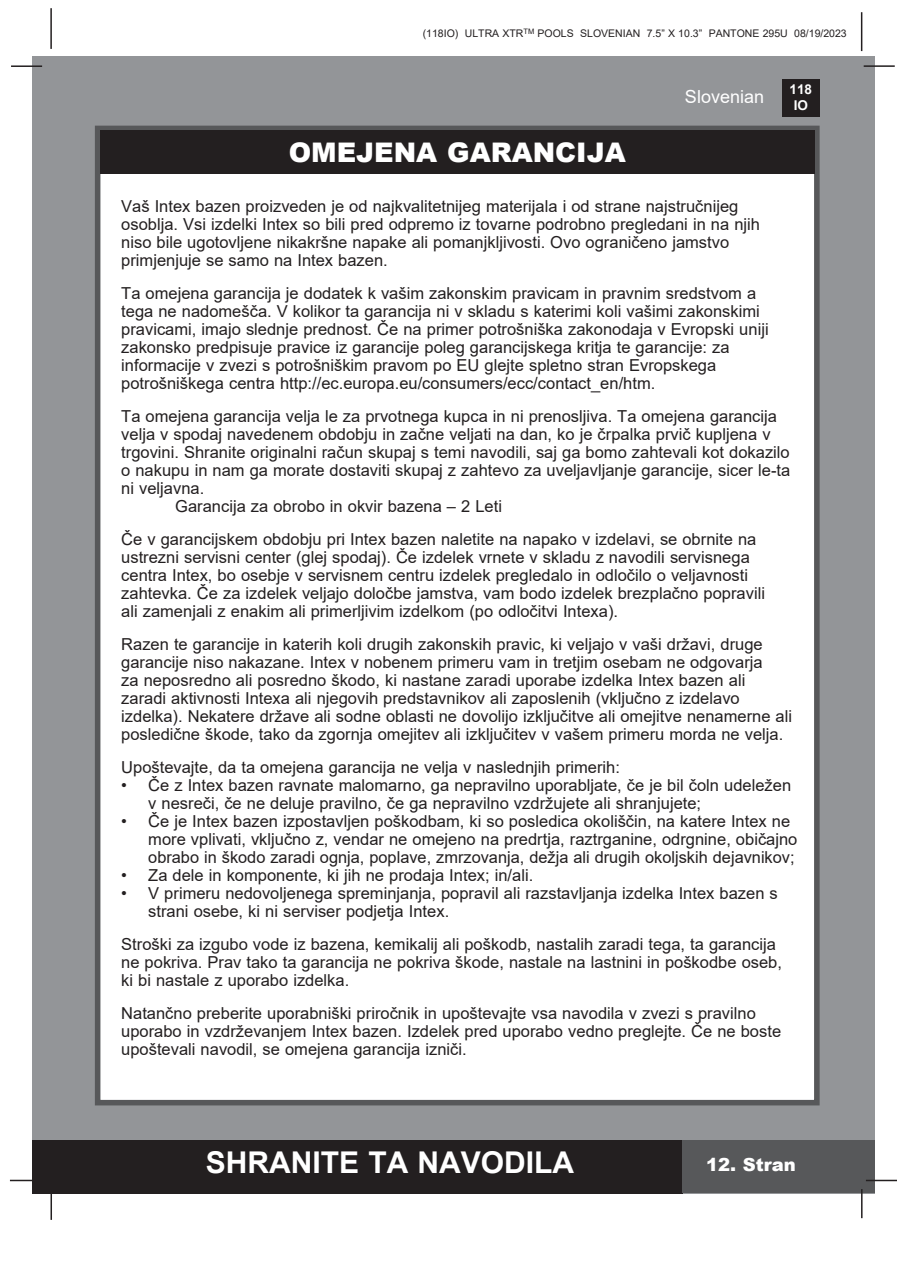
<style>
.page{position:relative;width:897px;height:1264px;background:#fff}
.page>*{position:absolute;margin:0;border:0;box-sizing:border-box;transform-origin:0 0}
.t1{font:700 30px "Arial";color:#fff}
.t2{font:900 27px "Arial";color:#fff}
.t3{font:18px "Arial";color:#fff}
.t4{font:900 18px "Arial";color:#fff}
.t5{font:16.5px/18px "Arial";color:#231f20}
.t6{font:700 13.5px/16.2px "Arial";color:#fff;text-align:center}
.t7{font:10.5px "Arial";color:#231f20}
</style>
<div class="page">
<div style="left:33px;top:56px;width:842px;height:1137px;background:#939598"></div>
<div style="left:782px;top:79px;width:37px;height:38px;background:#231f20"></div>
<hr style="left:863px;top:65px;width:31px;height:2px;background:#231f20">
<hr style="left:50px;top:8px;width:2px;height:41px;background:#231f20">
<hr style="left:860px;top:12px;width:2px;height:39px;background:#231f20">
<div style="left:33px;top:1140px;width:650px;height:53px;background:#231f20"></div>
<div style="left:682px;top:1140px;width:193px;height:53px;background:#57585a"></div>
<hr style="left:865px;top:1179px;width:31px;height:2px;background:#231f20">
<hr style="left:860px;top:1189px;width:2px;height:29px;background:#231f20">
<hr style="left:50px;top:1189px;width:2px;height:31px;background:#231f20">
<hr style="left:10px;top:1179px;width:31px;height:2px;background:#231f20">
<hr style="left:11px;top:65px;width:31px;height:2px;background:#231f20">
<div style="left:95px;top:126px;width:724px;height:979px;background:#fff;border:6px solid #57585a"></div>
<div style="left:100px;top:130px;width:714px;height:44px;background:#231f20"></div>
<p class="t7" style="left:423px;top:26px;width:425px">(118IO) ULTRA XTR<sup>TM</sup> POOLS SLOVENIAN 7.5” X 10.3” PANTONE 295U 08/19/2023</p>
<p class="t3" style="left:685px;top:84px;width:81px">Slovenian</p>
<p class="t6" style="left:789px;top:81px;width:24px">118<br>IO</p>
<p class="t2" style="left:289px;top:132px;width:338px">OMEJENA GARANCIJA</p>
<p class="t5" style="left:121px;top:197px;width:618px">Vaš Intex bazen proizveden je od najkvalitetnijeg materijala i od strane najstručnijeg</p>
<p class="t5" style="left:121px;top:215px;width:640px">osoblja. Vsi izdelki Intex so bili pred odpremo iz tovarne podrobno pregledani in na njih</p>
<p class="t5" style="left:121px;top:233px;width:609px">niso bile ugotovljene nikakršne napake ali pomanjkljivosti. Ovo ograničeno jamstvo</p>
<p class="t5" style="left:121px;top:251px;width:268px">primjenjuje se samo na Intex bazen.</p>
<p class="t5" style="left:121px;top:284px;width:636px">Ta omejena garancija je dodatek k vašim zakonskim pravicam in pravnim sredstvom a</p>
<p class="t5" style="left:121px;top:302px;width:640px">tega ne nadomešča. V kolikor ta garancija ni v skladu s katerimi koli vašimi zakonskimi</p>
<p class="t5" style="left:121px;top:320px;width:648px">pravicami, imajo slednje prednost. Če na primer potrošniška zakonodaja v Evropski uniji</p>
<p class="t5" style="left:121px;top:338px;width:610px">zakonsko predpisuje pravice iz garancije poleg garancijskega kritja te garancije: za</p>
<p class="t5" style="left:121px;top:356px;width:596px">informacije v zvezi s potrošniškim pravom po EU glejte spletno stran Evropskega</p>
<p class="t5" style="left:121px;top:374px;width:535px">potrošniškega centra http://ec.europa.eu/consumers/ecc/contact_en/htm.</p>
<p class="t5" style="left:121px;top:407px;width:657px">Ta omejena garancija velja le za prvotnega kupca in ni prenosljiva. Ta omejena garancija</p>
<p class="t5" style="left:121px;top:425px;width:650px">velja v spodaj navedenem obdobju in začne veljati na dan, ko je črpalka prvič kupljena v</p>
<p class="t5" style="left:121px;top:443px;width:670px">trgovini. Shranite originalni račun skupaj s temi navodili, saj ga bomo zahtevali kot dokazilo</p>
<p class="t5" style="left:121px;top:461px;width:670px">o nakupu in nam ga morate dostaviti skupaj z zahtevo za uveljavljanje garancije, sicer le-ta</p>
<p class="t5" style="left:121px;top:479px;width:84px">ni veljavna.</p>
<p class="t5" style="left:175px;top:497px;width:328px">Garancija za obrobo in okvir bazena – 2 Leti</p>
<p class="t5" style="left:121px;top:530px;width:636px">Če v garancijskem obdobju pri Intex bazen naletite na napako v izdelavi, se obrnite na</p>
<p class="t5" style="left:121px;top:548px;width:630px">ustrezni servisni center (glej spodaj). Če izdelek vrnete v skladu z navodili servisnega</p>
<p class="t5" style="left:121px;top:566px;width:628px">centra Intex, bo osebje v servisnem centru izdelek pregledalo in odločilo o veljavnosti</p>
<p class="t5" style="left:121px;top:584px;width:645px">zahtevka. Če za izdelek veljajo določbe jamstva, vam bodo izdelek brezplačno popravili</p>
<p class="t5" style="left:121px;top:602px;width:498px">ali zamenjali z enakim ali primerljivim izdelkom (po odločitvi Intexa).</p>
<p class="t5" style="left:121px;top:635px;width:643px">Razen te garancije in katerih koli drugih zakonskih pravic, ki veljajo v vaši državi, druge</p>
<p class="t5" style="left:121px;top:653px;width:643px">garancije niso nakazane. Intex v nobenem primeru vam in tretjim osebam ne odgovarja</p>
<p class="t5" style="left:121px;top:671px;width:625px">za neposredno ali posredno škodo, ki nastane zaradi uporabe izdelka Intex bazen ali</p>
<p class="t5" style="left:121px;top:689px;width:620px">zaradi aktivnosti Intexa ali njegovih predstavnikov ali zaposlenih (vključno z izdelavo</p>
<p class="t5" style="left:121px;top:707px;width:672px">izdelka). Nekatere države ali sodne oblasti ne dovolijo izključitve ali omejitve nenamerne ali</p>
<p class="t5" style="left:121px;top:725px;width:663px">posledične škode, tako da zgornja omejitev ali izključitev v vašem primeru morda ne velja.</p>
<p class="t5" style="left:121px;top:758px;width:500px">Upoštevajte, da ta omejena garancija ne velja v naslednjih primerih:</p>
<p class="t5" style="left:148px;top:776px;width:644px;text-indent:-27px">• Če z Intex bazen ravnate malomarno, ga nepravilno uporabljate, če je bil čoln udeležen v nesreči, če ne deluje pravilno, če ga nepravilno vzdržujete ali shranjujete;</p>
<p class="t5" style="left:121px;top:812px;width:670px">• Če je Intex bazen izpostavljen poškodbam, ki so posledica okoliščin, na katere Intex ne</p>
<p class="t5" style="left:148px;top:830px;width:650px">more vplivati, vključno z, vendar ne omejeno na predrtja, raztrganine, odrgnine, običajno</p>
<p class="t5" style="left:148px;top:848px;width:647px">obrabo in škodo zaradi ognja, poplave, zmrzovanja, dežja ali drugih okoljskih dejavnikov;</p>
<p class="t5" style="left:121px;top:866px;width:413px">• Za dele in komponente, ki jih ne prodaja Intex; in/ali.</p>
<p class="t5" style="left:121px;top:884px;width:658px">• V primeru nedovoljenega spreminjanja, popravil ali razstavljanja izdelka Intex bazen s</p>
<p class="t5" style="left:148px;top:902px;width:302px">strani osebe, ki ni serviser podjetja Intex.</p>
<p class="t5" style="left:121px;top:935px;width:656px">Stroški za izgubo vode iz bazena, kemikalij ali poškodb, nastalih zaradi tega, ta garancija</p>
<p class="t5" style="left:121px;top:953px;width:662px">ne pokriva. Prav tako ta garancija ne pokriva škode, nastale na lastnini in poškodbe oseb,</p>
<p class="t5" style="left:121px;top:971px;width:229px">ki bi nastale z uporabo izdelka.</p>
<p class="t5" style="left:121px;top:1004px;width:636px">Natančno preberite uporabniški priročnik in upoštevajte vsa navodila v zvezi s pravilno</p>
<p class="t5" style="left:121px;top:1022px;width:661px">uporabo in vzdrževanjem Intex bazen. Izdelek pred uporabo vedno preglejte. Če ne boste</p>
<p class="t5" style="left:121px;top:1040px;width:347px">upoštevali navodil, se omejena garancija izniči.</p>
<h1 class="t1" style="left:206px;top:1141px;width:370px">SHRANITE TA NAVODILA</h1>
<p class="t4" style="left:706px;top:1151px;width:91px">12. Stran</p>
</div>
